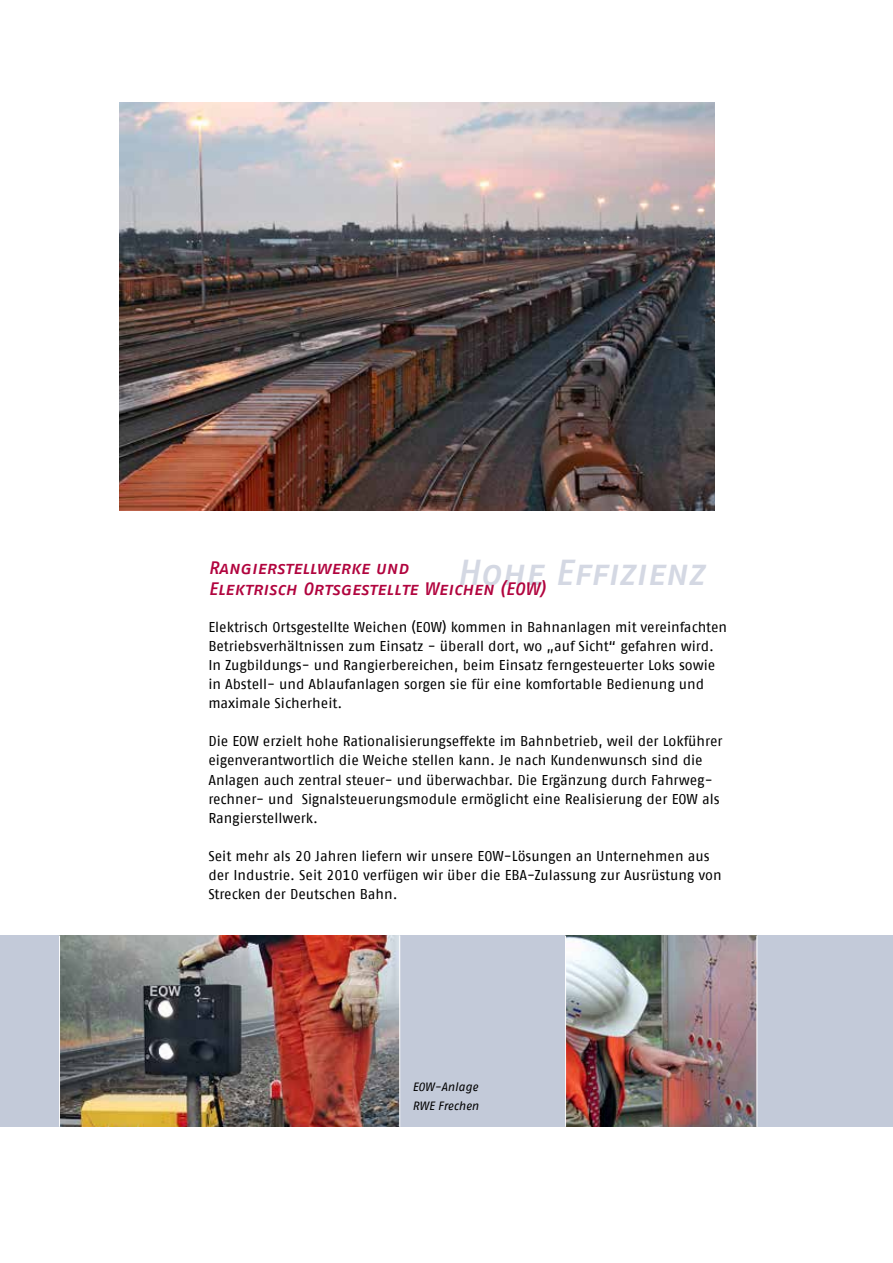
<style>
.page{position:relative;width:893px;height:1263px;background:#fff}
.page>*{position:absolute;margin:0;border:0;box-sizing:border-box;transform-origin:0 0}
.t1{font:36px "Fago No Medium CE Tf Italic Caps";letter-spacing:-.005em;color:#d4d8e3}
.t2{font:18px/21px "Fago No Medium CE Tf Italic Caps";letter-spacing:-.005em;color:#b1043e}
.t3{font:14.25px/19.2px "Fago No Regular CE Tf";color:#000}
.t4{font:italic 12px/19.2px "Fago No Regular CE Tf";color:#000}
</style>
<div class="page">
<div style="left:0;top:935px;width:893px;height:192px;background:#c3cad9"></div>
<img style="left:566px;top:935px;width:190px;height:192px">
<img style="left:60px;top:935px;width:339px;height:192px">
<img style="left:119px;top:102px;width:595px;height:408px">
<hr style="left:59px;top:935px;width:1px;height:192px;background:#fff">
<hr style="left:399px;top:935px;width:1px;height:192px;background:#fff">
<hr style="left:565px;top:935px;width:1px;height:192px;background:#fff">
<hr style="left:756px;top:935px;width:1px;height:192px;background:#fff">
<h1 class="t1" style="left:456px;top:551px;width:250px">Hohe Effizienz</h1>
<p class="t3" style="left:208px;top:617px;width:520px">Elektrisch Ortsgestellte Weichen (EOW) kommen in Bahnanlagen mit vereinfachten Betriebsverhältnissen zum Einsatz - überall dort, wo „auf Sicht“ gefahren wird.<br>In Zugbildungs- und Rangierbereichen, beim Einsatz ferngesteuerter Loks sowie in Abstell- und Ablaufanlagen sorgen sie für eine komfortable Bedienung und maximale Sicherheit.</p>
<p class="t3" style="left:208px;top:731px;width:516px">Die EOW erzielt hohe Rationalisierungseffekte im Bahnbetrieb, weil der Lokführer eigenverantwortlich die Weiche stellen kann. Je nach Kundenwunsch sind die Anlagen auch zentral steuer- und überwachbar. Die Ergänzung durch Fahrweg&shy;rechner- und Signalsteuerungsmodule ermöglicht eine Realisierung der EOW als Rangierstellwerk.</p>
<p class="t3" style="left:208px;top:846px;width:515px">Seit mehr als 20 Jahren liefern wir unsere EOW-Lösungen an Unternehmen aus der Industrie. Seit 2010 verfügen wir über die EBA-Zulassung zur Ausrüstung von<br>Strecken der Deutschen Bahn.</p>
<p class="t2" style="left:208px;top:557px;width:339px">Rangierstellwerke und<br>Elektrisch Ortsgestellte Weichen (EOW)</p>
<p class="t4" style="left:412px;top:1077px;width:68px">EOW-Anlage<br>RWE Frechen</p>
</div>
